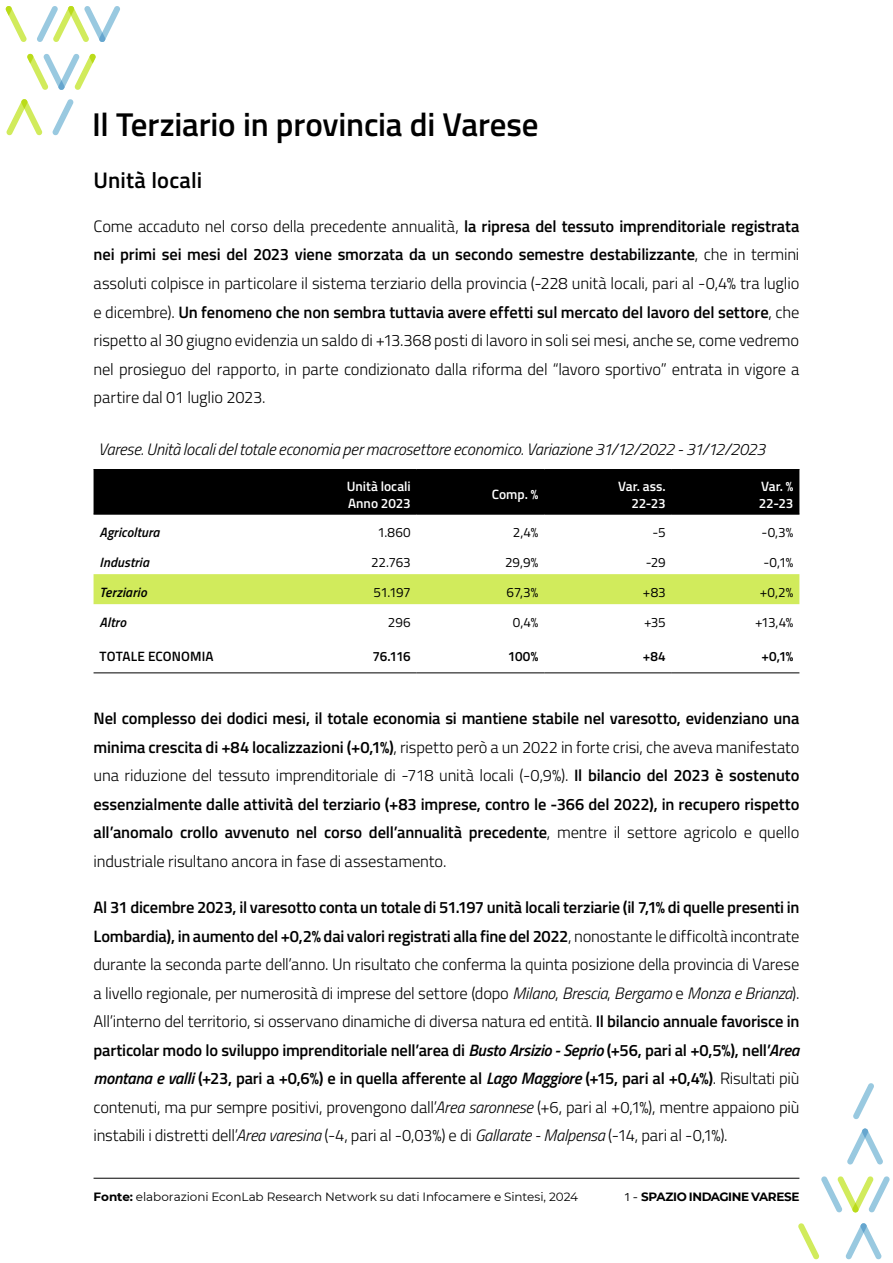
<style>
.page{position:relative;width:893px;height:1263px;background:#fff}
.page>*{position:absolute;margin:0;border:0;box-sizing:border-box;transform-origin:0 0}
.t1{font:600 33px "Titillium Web";letter-spacing:-.005em;color:#000}
.t2{font:600 22.5px "Titillium Web";letter-spacing:.005em;color:#000}
.t3{font:300 16.5px/28.5px "Titillium Web";letter-spacing:-.01em;color:#000;text-align:justify}
.t4{font:600 16.5px/28.5px "Titillium Web";letter-spacing:-.01em;color:#000;text-align:justify}
.t5{font:italic 300 16.5px "Titillium Web";letter-spacing:-.01em;color:#000}
.t6{font:13.5px "Titillium Web";letter-spacing:-.005em;color:#000}
.t7{font:600 13.5px "Titillium Web";color:#fff}
.t8{font:italic 600 13.5px "Titillium Web";letter-spacing:.01em;color:#000}
.t9{font:600 13.5px "Titillium Web";letter-spacing:.01em;color:#000}
.t10{font:12px "Montserrat";letter-spacing:-.005em;color:#000}
.t11{font:700 12px "Montserrat";letter-spacing:-.035em;color:#000}
.s1{font-weight:600}
.s2{font-weight:300}
.s3{font-style:italic}
.s4{font-weight:600;font-style:italic}
.s5{font-weight:700}
.s6{font-family:"Titillium Web";font-weight:400}
</style>
<div class="page">
<hr style="left:94px;top:1178px;width:705px;height:1px;background:#000">
<svg style="left:5px;top:6px;width:22px;height:36px"></svg>
<svg style="left:37px;top:6px;width:83px;height:36px"></svg>
<svg style="left:27px;top:53px;width:69px;height:37px"></svg>
<svg style="left:52px;top:99px;width:22px;height:37px"></svg>
<svg style="left:6px;top:99px;width:37px;height:37px"></svg>
<svg style="left:821px;top:1176px;width:69px;height:37px"></svg>
<svg style="left:847px;top:1128px;width:36px;height:37px"></svg>
<svg style="left:853px;top:1083px;width:21px;height:36px"></svg>
<svg style="left:845px;top:1223px;width:37px;height:37px"></svg>
<svg style="left:798px;top:1223px;width:21px;height:37px"></svg>
<div style="left:94px;top:470px;width:705px;height:44px;background:#000"></div>
<div style="left:94px;top:574px;width:705px;height:30px;background:#d1eb5c"></div>
<hr style="left:94px;top:469px;width:176px;height:1px;background:#000">
<hr style="left:270px;top:469px;width:147px;height:1px;background:#000">
<hr style="left:417px;top:469px;width:127px;height:1px;background:#000">
<hr style="left:544px;top:469px;width:128px;height:1px;background:#000">
<hr style="left:672px;top:469px;width:127px;height:1px;background:#000">
<hr style="left:94px;top:514px;width:176px;height:1px;background:#000">
<hr style="left:270px;top:514px;width:147px;height:1px;background:#000">
<hr style="left:417px;top:514px;width:127px;height:1px;background:#000">
<hr style="left:544px;top:514px;width:128px;height:1px;background:#000">
<hr style="left:672px;top:514px;width:127px;height:1px;background:#000">
<hr style="left:94px;top:672px;width:176px;height:1px;background:#000">
<hr style="left:270px;top:672px;width:147px;height:1px;background:#000">
<hr style="left:417px;top:672px;width:127px;height:1px;background:#000">
<hr style="left:544px;top:672px;width:128px;height:1px;background:#000">
<hr style="left:672px;top:672px;width:127px;height:1px;background:#000">
<p class="t1" style="left:92px;top:100px;width:448px">Il Terziario in provincia di Varese</p>
<p class="t2" style="left:94px;top:164px;width:110px">Unità locali</p>
<p class="t3" style="left:94px;top:211px;width:707px">Come accaduto nel corso della precedente annualità, <span class="s1">la ripresa del tessuto imprenditoriale registrata nei primi sei mesi del 2023 viene smorzata da un secondo semestre destabilizzante</span>, che in termini assoluti colpisce in particolare il sistema terziario della provincia (-228 unità locali, pari al -0,4% tra luglio e dicembre). <span class="s1">Un fenomeno che non sembra tuttavia avere effetti sul mercato del lavoro del settore</span>, che rispetto al 30 giugno evidenzia un saldo di +13.368 posti di lavoro in soli sei mesi, anche se, come vedremo nel prosieguo del rapporto, in parte condizionato dalla riforma del “lavoro sportivo” entrata in vigore a partire dal 01 luglio 2023.</p>
<p class="t5" style="left:98px;top:437px;width:669px">Varese. Unità locali del totale economia per macrosettore economico. Variazione 31/12/2022 - 31/12/2023</p>
<p class="t7" style="left:347px;top:476px;width:65px">Unità locali</p>
<p class="t7" style="left:348px;top:493px;width:64px">Anno 2023</p>
<p class="t7" style="left:492px;top:485px;width:48px">Comp. %</p>
<p class="t7" style="left:618px;top:476px;width:49px">Var. ass.</p>
<p class="t7" style="left:631px;top:493px;width:36px">22-23</p>
<p class="t7" style="left:761px;top:476px;width:34px">Var. %</p>
<p class="t7" style="left:759px;top:493px;width:36px">22-23</p>
<p class="t8" style="left:100px;top:522px;width:62px">Agricoltura</p>
<p class="t6" style="left:377px;top:522px;width:35px">1.860</p>
<p class="t6" style="left:513px;top:522px;width:27px">2,4%</p>
<p class="t6" style="left:652px;top:522px;width:15px">-5</p>
<p class="t6" style="left:761px;top:522px;width:33px">-0,3%</p>
<p class="t8" style="left:100px;top:552px;width:51px">Industria</p>
<p class="t6" style="left:371px;top:552px;width:41px">22.763</p>
<p class="t6" style="left:505px;top:552px;width:35px">29,9%</p>
<p class="t6" style="left:646px;top:552px;width:22px">-29</p>
<p class="t6" style="left:763px;top:552px;width:32px">-0,1%</p>
<p class="t8" style="left:100px;top:582px;width:49px">Terziario</p>
<p class="t6" style="left:374px;top:582px;width:39px">51.197</p>
<p class="t6" style="left:506px;top:582px;width:33px">67,3%</p>
<p class="t6" style="left:643px;top:582px;width:24px">+83</p>
<p class="t6" style="left:760px;top:582px;width:35px">+0,2%</p>
<p class="t8" style="left:100px;top:612px;width:28px">Altro</p>
<p class="t6" style="left:388px;top:612px;width:24px">296</p>
<p class="t6" style="left:513px;top:612px;width:27px">0,4%</p>
<p class="t6" style="left:644px;top:612px;width:23px">+35</p>
<p class="t6" style="left:755px;top:612px;width:40px">+13,4%</p>
<p class="t9" style="left:100px;top:646px;width:116px">TOTALE ECONOMIA</p>
<p class="t9" style="left:372px;top:646px;width:40px">76.116</p>
<p class="t9" style="left:508px;top:646px;width:32px">100%</p>
<p class="t9" style="left:643px;top:646px;width:25px">+84</p>
<p class="t9" style="left:761px;top:646px;width:33px">+0,1%</p>
<p class="t4" style="left:94px;top:703px;width:707px">Nel complesso dei dodici mesi, il totale economia si mantiene stabile nel varesotto, evidenziano una minima crescita di +84 localizzazioni (+0,1%)<span class="s2">, rispetto però a un 2022 in forte crisi, che aveva manifestato una riduzione del tessuto imprenditoriale di -718 unità locali (-0,9%).</span> Il bilancio del 2023 è sostenuto essenzialmente dalle attività del terziario (+83 imprese, contro le -366 del 2022), in recupero rispetto all’anomalo crollo avvenuto nel corso dell’annualità precedente<span class="s2">, mentre il settore agricolo e quello industriale risultano ancora in fase di assestamento.</span></p>
<p class="t3" style="left:94px;top:892px;width:707px"><span class="s1">Al 31 dicembre 2023, il varesotto conta un totale di 51.197 unità locali terziarie (il 7,1% di quelle presenti in Lombardia), in aumento del +0,2% dai valori registrati alla fine del 2022</span>, nonostante le difficoltà incontrate durante la seconda parte dell’anno. Un risultato che conferma la quinta posizione della provincia di Varese a livello regionale, per numerosità di imprese del settore (dopo <span class="s3">Milano</span>, <span class="s3">Brescia</span>, <span class="s3">Bergamo</span> e <span class="s3">Monza e Brianza</span>).<br>All’interno del territorio, si osservano dinamiche di diversa natura ed entità. <span class="s1">Il bilancio annuale favorisce in particolar modo lo sviluppo imprenditoriale nell’area di</span> <span class="s4">Busto Arsizio - Seprio</span> <span class="s1">(+56, pari al +0,5%), nell’</span><span class="s4">Area montana e valli</span> <span class="s1">(+23, pari a +0,6%) e in quella afferente al</span> <span class="s4">Lago Maggiore</span> <span class="s1">(+15, pari al +0,4%)</span>. Risultati più contenuti, ma pur sempre positivi, provengono dall’<span class="s3">Area saronnese</span> (+6, pari al +0,1%), mentre appaiono più instabili i distretti dell’<span class="s3">Area varesina</span> (-4, pari al -0,03%) e di <span class="s3">Gallarate - Malpensa</span> (-14, pari al -0,1%).</p>
<p class="t10" style="left:94px;top:1189px;width:486px"><span class="s5">Fonte:</span> elaborazioni EconLab Research Network su dati Infocamere e Sintesi, 2024</p>
<p class="t11" style="left:624px;top:1188px;width:177px"><span class="s6">1 -</span> SPAZIO INDAGINE VARESE</p>
</div>
